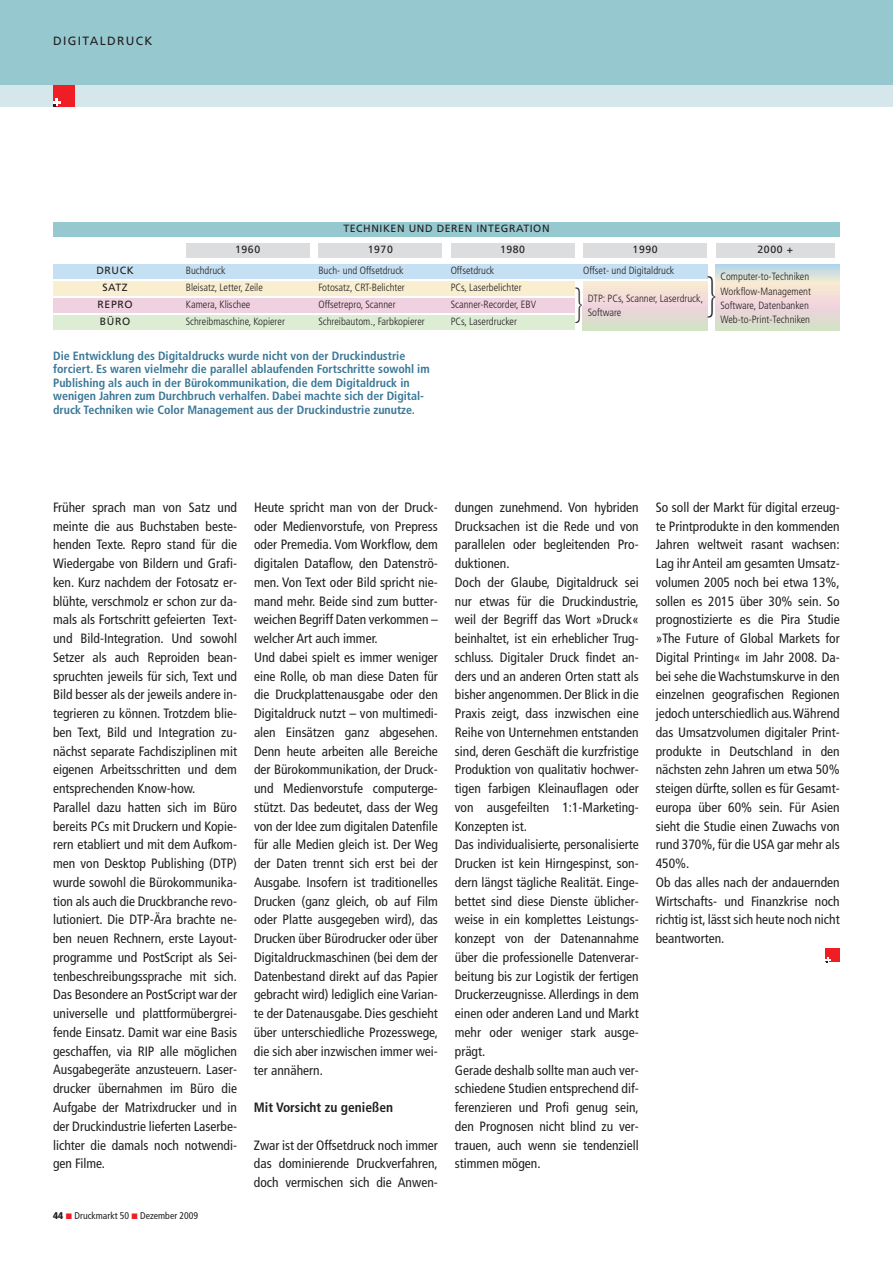
<style>
.page{position:relative;width:893px;height:1263px;background:#fff}
.page>*{position:absolute;margin:0;border:0;box-sizing:border-box;transform-origin:0 0}
.t1{font:300 expanded 42px "Today SB";color:#231f20}
.t2{font:300 expanded 36px "Today SB";color:#231f20}
.t3{font:condensed 13.5px/18.8px "Frutiger";color:#231f20}
.t4{font:700 condensed 13.5px "Frutiger";color:#231f20}
.t5{font:700 condensed 12px/13.5px "Frutiger";color:#3b7897}
.t6{font:12px "Frutiger";letter-spacing:.11em;color:#231f20}
.t7{font:300 condensed 10.5px/14.2px "Frutiger";color:#231f20}
.t8{font:10.5px "Frutiger";letter-spacing:.055em;color:#231f20}
.t9{font:condensed 9.75px "Frutiger";color:#231f20}
.s1{font-weight:900}
</style>
<div class="page">
<div style="left:0;top:0;width:893px;height:85px;background:#96c8d0"></div>
<div style="left:0;top:85px;width:893px;height:21px;background:#d5e7eb"></div>
<div style="left:53px;top:85px;width:21px;height:21px;background:#ee1e24"></div>
<svg style="left:53px;top:98px;width:8px;height:8px"></svg>
<div style="left:583px;top:306px;width:124px;height:24px;background:linear-gradient(to right,#dfdbd1,#dfdbd1)"></div>
<div style="left:583px;top:281px;width:124px;height:26px;background:#f5dfd6"></div>
<div style="left:177px;top:315px;width:397px;height:15px;background:#ddedd4"></div>
<div style="left:177px;top:298px;width:397px;height:15px;background:#f0d1e0"></div>
<div style="left:177px;top:281px;width:397px;height:15px;background:#f9eed0"></div>
<div style="left:177px;top:264px;width:530px;height:15px;background:#c5e0f2"></div>
<div style="left:53px;top:222px;width:787px;height:15px;background:#96c8d0"></div>
<div style="left:186px;top:243px;width:124px;height:15px;background:#dcdddf"></div>
<div style="left:318px;top:243px;width:124px;height:15px;background:#dcdddf"></div>
<div style="left:451px;top:243px;width:123px;height:15px;background:#dcdddf"></div>
<div style="left:583px;top:243px;width:124px;height:15px;background:#dcdddf"></div>
<div style="left:716px;top:243px;width:118px;height:15px;background:#dcdddf"></div>
<div style="left:53px;top:264px;width:124px;height:15px;background:#c5e0f2"></div>
<div style="left:53px;top:281px;width:124px;height:15px;background:#f9eed0"></div>
<div style="left:53px;top:298px;width:124px;height:15px;background:#f0d1e0"></div>
<div style="left:53px;top:315px;width:124px;height:15px;background:#ddedd4"></div>
<div style="left:716px;top:307px;width:124px;height:23px;background:#e0dbd1"></div>
<div style="left:716px;top:281px;width:124px;height:26px;background:#f5e0d7"></div>
<svg style="left:716px;top:264px;width:124px;height:18px;background:#d0dfdf"></svg>
<div style="left:826px;top:948px;width:14px;height:14px;background:#ee1e24"></div>
<svg style="left:826px;top:957px;width:5px;height:5px"></svg>
<p class="t6" style="left:53px;top:36px;width:101px">DIGITALDRUCK</p>
<p class="t8" style="left:343px;top:225px;width:208px">TECHNIKEN UND DEREN INTEGRATION</p>
<p class="t8" style="left:235px;top:245px;width:27px">1960</p>
<p class="t8" style="left:368px;top:245px;width:27px">1970</p>
<p class="t8" style="left:500px;top:245px;width:27px">1980</p>
<p class="t8" style="left:633px;top:245px;width:27px">1990</p>
<p class="t8" style="left:757px;top:245px;width:37px">2000 +</p>
<p class="t8" style="left:96px;top:267px;width:39px">DRUCK</p>
<p class="t7" style="left:186px;top:264px;width:41px">Buchdruck</p>
<p class="t7" style="left:318px;top:264px;width:87px">Buch- und Offsetdruck</p>
<p class="t7" style="left:451px;top:264px;width:45px">Offsetdruck</p>
<p class="t7" style="left:583px;top:264px;width:93px">Offset- und Digitaldruck</p>
<p class="t8" style="left:102px;top:284px;width:27px">SATZ</p>
<p class="t7" style="left:186px;top:281px;width:79px">Bleisatz, Letter, Zeile</p>
<p class="t7" style="left:318px;top:281px;width:88px">Fotosatz, CRT-Belichter</p>
<p class="t7" style="left:451px;top:281px;width:72px">PCs, Laserbelichter</p>
<p class="t7" style="left:588px;top:292px;width:117px">DTP: PCs, Scanner, Laserdruck,<br>Software</p>
<h2 class="t2" style="left:574px;top:280px;width:11px">}</h2>
<h1 class="t1" style="left:706px;top:267px;width:13px">}</h1>
<p class="t7" style="left:720px;top:270px;width:92px">Computer-to-Techniken<br>Workflow-Management<br>Software, Datenbanken<br>Web-to-Print-Techniken</p>
<p class="t8" style="left:98px;top:301px;width:37px">REPRO</p>
<p class="t7" style="left:186px;top:298px;width:66px">Kamera, Klischee</p>
<p class="t7" style="left:318px;top:298px;width:79px">Offsetrepro, Scanner</p>
<p class="t7" style="left:451px;top:298px;width:87px">Scanner-Recorder, EBV</p>
<p class="t8" style="left:100px;top:318px;width:32px">BÜRO</p>
<p class="t7" style="left:186px;top:315px;width:101px">Schreibmaschine, Kopierer</p>
<p class="t7" style="left:318px;top:315px;width:108px">Schreibautom., Farbkopierer</p>
<p class="t7" style="left:451px;top:315px;width:68px">PCs, Laserdrucker</p>
<p class="t5" style="left:53px;top:350px;width:378px">Die Entwicklung des Digitaldrucks wurde nicht von der Druckindustrie forciert. Es waren vielmehr die parallel ablaufenden Fortschritte sowohl im Publishing als auch in der Bürokommunikation, die dem Digitaldruck in wenigen Jahren zum Durchbruch verhalfen. Dabei machte sich der Digital&shy;druck Techniken wie Color Management aus der Druckindustrie zunutze.</p>
<p class="t3" style="left:53px;top:499px;width:185px">Früher sprach man von Satz und meinte die aus Buchstaben beste&shy;henden Texte. Repro stand für die Wiedergabe von Bildern und Grafi&shy;ken. Kurz nachdem der Fotosatz er&shy;blühte, verschmolz er schon zur da&shy;mals als Fortschritt gefeierten Text&shy;und Bild-Integration. Und sowohl Setzer als auch Reproiden bean&shy;spruchten jeweils für sich, Text und Bild besser als der jeweils andere in&shy;tegrieren zu können. Trotzdem blie&shy;ben Text, Bild und Integration zu&shy;nächst separate Fachdisziplinen mit eigenen Arbeitsschritten und dem entsprechenden Know-how.<br>Parallel dazu hatten sich im Büro bereits PCs mit Druckern und Kopie&shy;rern etabliert und mit dem Aufkom&shy;men von Desktop Publishing (DTP) wurde sowohl die Bürokommunika&shy;tion als auch die Druckbranche revo&shy;lutioniert. Die DTP-Ära brachte ne&shy;ben neuen Rechnern, erste Layout&shy;programme und PostScript als Sei&shy;tenbeschreibungssprache mit sich.<br>Das Besondere an PostScript war der universelle und plattformübergrei&shy;fende Einsatz. Damit war eine Basis geschaffen, via RIP alle möglichen Ausgabegeräte anzusteuern. Laser&shy;drucker übernahmen im Büro die Aufgabe der Matrixdrucker und in der Druckindustrie lieferten Laserbe&shy;lichter die damals noch notwendi&shy;gen Filme.</p>
<p class="t3" style="left:254px;top:499px;width:185px">Heute spricht man von der Druck&shy;oder Medienvorstufe, von Prepress oder Premedia. Vom Workflow, dem digitalen Dataflow, den Datenströ&shy;men. Von Text oder Bild spricht nie&shy;mand mehr. Beide sind zum butter&shy;weichen Begriff Daten verkommen – welcher Art auch immer.<br>Und dabei spielt es immer weniger eine Rolle, ob man diese Daten für die Druckplattenausgabe oder den Digitaldruck nutzt – von multimedi&shy;alen Einsätzen ganz abgesehen.<br>Denn heute arbeiten alle Bereiche der Bürokommunikation, der Druck&shy;und Medienvorstufe computerge&shy;stützt. Das bedeutet, dass der Weg von der Idee zum digitalen Datenfile für alle Medien gleich ist. Der Weg der Daten trennt sich erst bei der Ausgabe. Insofern ist traditionelles Drucken (ganz gleich, ob auf Film oder Platte ausgegeben wird), das Drucken über Bürodrucker oder über Digitaldruckmaschinen (bei dem der Datenbestand direkt auf das Papier gebracht wird) lediglich eine Varian&shy;te der Datenausgabe. Dies geschieht über unterschiedliche Prozesswege, die sich aber inzwischen immer wei&shy;ter annähern.</p>
<p class="t4" style="left:254px;top:1102px;width:141px">Mit Vorsicht zu genießen</p>
<p class="t3" style="left:254px;top:1136px;width:185px;text-align:justify">Zwar ist der Offsetdruck noch immer das dominierende Druckverfahren, doch vermischen sich die Anwen-</p>
<p class="t9" style="left:53px;top:1212px;width:147px"><span class="s1">44</span> Druckmarkt 50 Dezember 2009</p>
<p class="t3" style="left:455px;top:499px;width:185px">dungen zunehmend. Von hybriden<br>Drucksachen ist die Rede und von parallelen oder begleitenden Pro&shy;duktionen.<br>Doch der Glaube, Digitaldruck sei nur etwas für die Druckindustrie, weil der Begriff das Wort »Druck« beinhaltet, ist ein erheblicher Trug&shy;schluss. Digitaler Druck findet an&shy;ders und an anderen Orten statt als bisher angenommen. Der Blick in die<br>Praxis zeigt, dass inzwischen eine<br>Reihe von Unternehmen entstanden sind, deren Geschäft die kurzfristige<br>Produktion von qualitativ hochwer&shy;tigen farbigen Kleinauflagen oder von ausgefeilten 1:1-Marketing-<br>Konzepten ist.<br>Das individualisierte, personalisierte<br>Drucken ist kein Hirngespinst, son&shy;dern längst tägliche Realität. Einge&shy;bettet sind diese Dienste üblicher&shy;weise in ein komplettes Leistungs&shy;konzept von der Datenannahme über die professionelle Datenverar&shy;beitung bis zur Logistik der fertigen<br>Druckerzeugnisse. Allerdings in dem einen oder anderen Land und Markt mehr oder weniger stark ausge&shy;prägt.<br>Gerade deshalb sollte man auch ver&shy;schiedene Studien entsprechend dif&shy;ferenzieren und Profi genug sein, den Prognosen nicht blind zu ver&shy;trauen, auch wenn sie tendenziell stimmen mögen.</p>
<p class="t3" style="left:656px;top:499px;width:185px">So soll der Markt für digital erzeug&shy;te Printprodukte in den kommenden<br>Jahren weltweit rasant wachsen:<br>Lag ihr Anteil am gesamten Umsatz&shy;volumen 2005 noch bei etwa 13%, sollen es 2015 über 30% sein. So prognostizierte es die Pira Studie »The Future of Global Markets for<br>Digital Printing« im Jahr 2008. Da&shy;bei sehe die Wachstumskurve in den einzelnen geografischen Regionen jedoch unterschiedlich aus.Während das Umsatzvolumen digitaler Print&shy;produkte in Deutschland in den nächsten zehn Jahren um etwa 50% steigen dürfte, sollen es für Gesamt&shy;europa über 60% sein. Für Asien sieht die Studie einen Zuwachs von rund 370%, für die USA gar mehr als<br>450%.<br>Ob das alles nach der andauernden<br>Wirtschafts- und Finanzkrise noch richtig ist, lässt sich heute noch nicht beantworten.</p>
</div>
